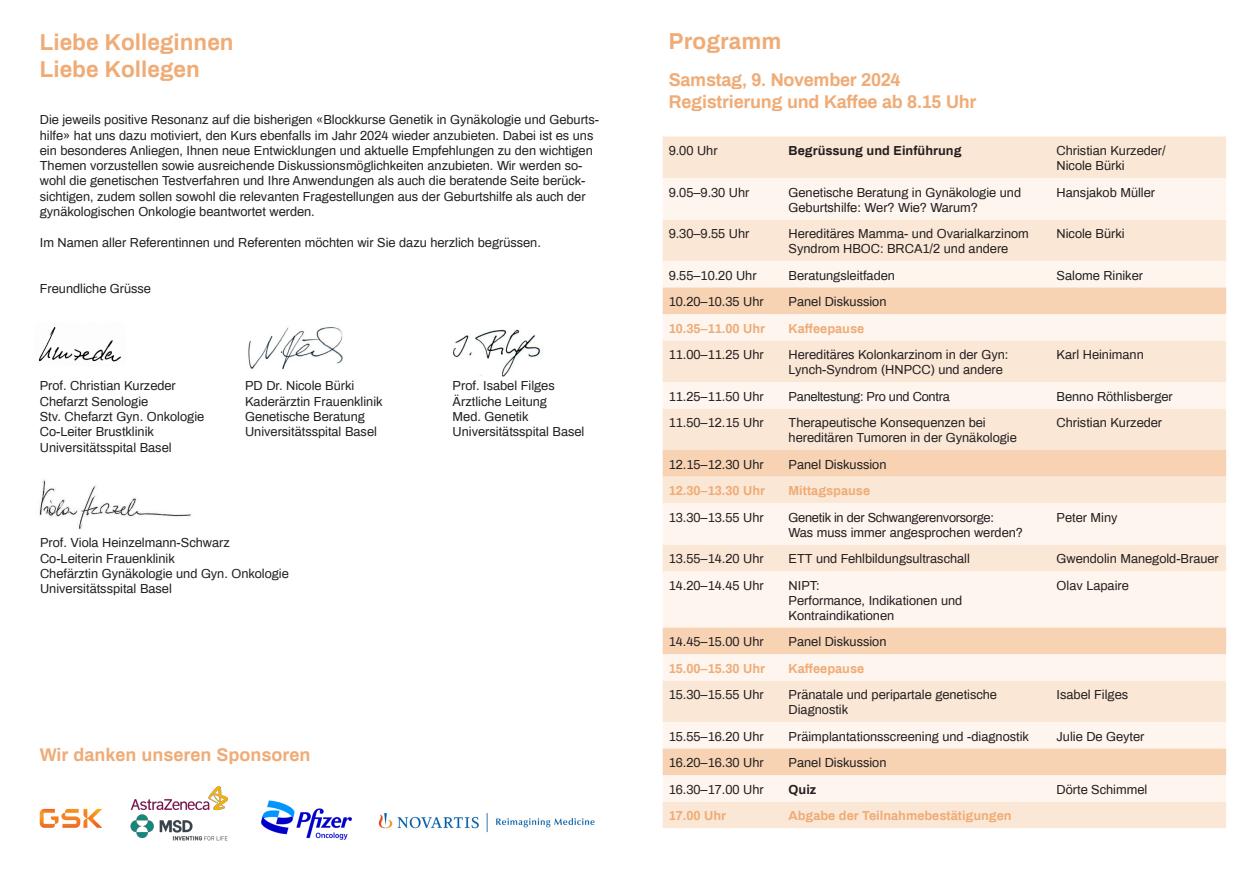
<style>
.page{position:relative;width:1259px;height:893px;background:#fff}
.page>*{position:absolute;margin:0;border:0;box-sizing:border-box;transform-origin:0 0}
.t1{font:700 22.5px "Archivo";color:#efac77}
.t2{font:700 18px/21.6px "Archivo";letter-spacing:-.015em;color:#efac77}
.t3{font:12.75px/15.3px "Archivo";color:#231f20}
.t4{font:700 12.75px "Archivo";color:#efac77}
.t5{font:12.75px "Archivo";letter-spacing:-.02em;color:#231f20}
.t6{font:700 12.75px "Archivo";color:#231f20}
</style>
<div class="page">
<img style="left:38px;top:327px;width:84px;height:35px">
<img style="left:39px;top:480px;width:152px;height:49px">
<img style="left:248px;top:326px;width:95px;height:44px">
<img style="left:453px;top:329px;width:89px;height:47px">
<div style="left:662px;top:136px;width:564px;height:692px;background:#fbe7d6"></div>
<svg style="left:662px;top:178px;width:564px;height:624px;background:#fcf0e6"></svg>
<svg style="left:662px;top:287px;width:564px;height:488px;background:#fae8d8"></svg>
<svg style="left:40px;top:809px;width:62px;height:19px"></svg>
<img style="left:130px;top:787px;width:98px;height:54px">
<img style="left:378px;top:813px;width:217px;height:20px">
<img style="left:261px;top:800px;width:91px;height:40px">
<p class="t1" style="left:40px;top:25px;width:195px">Liebe Kolleginnen</p>
<p class="t1" style="left:40px;top:52px;width:162px">Liebe Kollegen</p>
<p class="t3" style="left:40px;top:111px;width:561px">Die jeweils positive Resonanz auf die bisherigen «Blockkurse Genetik in Gynäkologie und Geburts&shy;hilfe» hat uns dazu motiviert, den Kurs ebenfalls im Jahr 2024 wieder anzubieten. Dabei ist es uns ein besonderes Anliegen, Ihnen neue Entwicklungen und aktuelle Empfehlungen zu den wichtigen Themen vorzustellen sowie ausreichende Diskussionsmöglichkeiten anzubieten. Wir werden so&shy;wohl die genetischen Testverfahren und Ihre Anwendungen als auch die beratende Seite berück&shy;sichtigen, zudem sollen sowohl die relevanten Fragestellungen aus der Geburtshilfe als auch der gynäkologischen Onkologie beantwortet werden.</p>
<p class="t3" style="left:40px;top:234px;width:502px">Im Namen aller Referentinnen und Referenten möchten wir Sie dazu herzlich begrüssen.</p>
<p class="t3" style="left:40px;top:280px;width:113px">Freundliche Grüsse</p>
<p class="t3" style="left:40px;top:377px;width:138px">Prof. Christian Kurzeder</p>
<p class="t3" style="left:40px;top:393px;width:110px">Chefarzt Senologie</p>
<p class="t3" style="left:40px;top:408px;width:166px">Stv. Chefarzt Gyn. Onkologie</p>
<p class="t3" style="left:40px;top:423px;width:116px">Co-Leiter Brustklinik</p>
<p class="t3" style="left:40px;top:439px;width:133px">Universitätsspital Basel</p>
<p class="t3" style="left:245px;top:377px;width:111px">PD Dr. Nicole Bürki</p>
<p class="t3" style="left:245px;top:393px;width:139px">Kaderärztin Frauenklinik</p>
<p class="t3" style="left:245px;top:408px;width:121px">Genetische Beratung</p>
<p class="t3" style="left:245px;top:423px;width:133px">Universitätsspital Basel</p>
<p class="t3" style="left:40px;top:535px;width:191px">Prof. Viola Heinzelmann-Schwarz</p>
<p class="t3" style="left:40px;top:550px;width:136px">Co-Leiterin Frauenklinik</p>
<p class="t3" style="left:40px;top:565px;width:250px">Chefärztin Gynäkologie und Gyn. Onkologie</p>
<p class="t3" style="left:40px;top:580px;width:133px">Universitätsspital Basel</p>
<p class="t2" style="left:40px;top:743px;width:272px">Wir danken unseren Sponsoren</p>
<p class="t3" style="left:453px;top:377px;width:104px">Prof. Isabel Filges</p>
<p class="t3" style="left:453px;top:393px;width:96px">Ärztliche Leitung</p>
<p class="t3" style="left:453px;top:408px;width:77px">Med. Genetik</p>
<p class="t3" style="left:453px;top:423px;width:133px">Universitätsspital Basel</p>
<p class="t1" style="left:669px;top:25px;width:114px">Programm</p>
<p class="t2" style="left:669px;top:68px;width:309px">Samstag, 9. November 2024<br>Registrierung und Kaffee ab 8.15 Uhr</p>
<p class="t3" style="left:668px;top:142px;width:50px">9.00 Uhr</p>
<p class="t6" style="left:788px;top:142px;width:174px">Begrüssung und Einführung</p>
<p class="t3" style="left:1056px;top:142px;width:111px">Christian Kurzeder/</p>
<p class="t3" style="left:1056px;top:157px;width:70px">Nicole Bürki</p>
<p class="t3" style="left:668px;top:184px;width:82px">9.05–9.30 Uhr</p>
<p class="t3" style="left:788px;top:184px;width:234px">Genetische Beratung in Gynäkologie und</p>
<p class="t3" style="left:788px;top:199px;width:191px">Geburtshilfe: Wer? Wie? Warum?</p>
<p class="t3" style="left:1056px;top:184px;width:100px">Hansjakob Müller</p>
<p class="t3" style="left:668px;top:225px;width:82px">9.30–9.55 Uhr</p>
<p class="t3" style="left:788px;top:225px;width:242px">Hereditäres Mamma- und Ovarialkarzinom</p>
<p class="t3" style="left:788px;top:240px;width:221px">Syndrom HBOC: BRCA1/2 und andere</p>
<p class="t3" style="left:1056px;top:225px;width:70px">Nicole Bürki</p>
<p class="t3" style="left:668px;top:267px;width:89px">9.55–10.20 Uhr</p>
<p class="t3" style="left:788px;top:267px;width:108px">Beratungsleitfaden</p>
<p class="t3" style="left:1056px;top:267px;width:88px">Salome Riniker</p>
<p class="t3" style="left:668px;top:293px;width:96px">10.20–10.35 Uhr</p>
<p class="t3" style="left:788px;top:293px;width:99px">Panel Diskussion</p>
<p class="t4" style="left:668px;top:319px;width:98px">10.35–11.00 Uhr</p>
<p class="t4" style="left:788px;top:319px;width:77px">Kaffeepause</p>
<p class="t3" style="left:668px;top:346px;width:96px">11.00–11.25 Uhr</p>
<p class="t3" style="left:788px;top:346px;width:221px">Hereditäres Kolonkarzinom in der Gyn:</p>
<p class="t3" style="left:788px;top:361px;width:216px">Lynch-Syndrom (HNPCC) und andere</p>
<p class="t3" style="left:1056px;top:346px;width:89px">Karl Heinimann</p>
<p class="t3" style="left:668px;top:388px;width:96px">11.25–11.50 Uhr</p>
<p class="t5" style="left:788px;top:387px;width:163px">Paneltestung: Pro und Contra</p>
<p class="t3" style="left:1056px;top:388px;width:118px">Benno Röthlisberger</p>
<p class="t3" style="left:668px;top:414px;width:96px">11.50–12.15 Uhr</p>
<p class="t3" style="left:788px;top:414px;width:199px">Therapeutische Konsequenzen bei</p>
<p class="t3" style="left:788px;top:429px;width:230px">hereditären Tumoren in der Gynäkologie</p>
<p class="t3" style="left:1056px;top:414px;width:107px">Christian Kurzeder</p>
<p class="t3" style="left:668px;top:456px;width:96px">12.15–12.30 Uhr</p>
<p class="t3" style="left:788px;top:456px;width:99px">Panel Diskussion</p>
<p class="t4" style="left:668px;top:482px;width:98px">12.30–13.30 Uhr</p>
<p class="t4" style="left:788px;top:482px;width:83px">Mittagspause</p>
<p class="t3" style="left:668px;top:509px;width:96px">13.30–13.55 Uhr</p>
<p class="t5" style="left:788px;top:508px;width:207px">Genetik in der Schwangerenvorsorge:</p>
<p class="t3" style="left:788px;top:524px;width:236px">Was muss immer angesprochen werden?</p>
<p class="t3" style="left:1056px;top:509px;width:62px">Peter Miny</p>
<p class="t3" style="left:668px;top:550px;width:96px">13.55–14.20 Uhr</p>
<p class="t3" style="left:788px;top:550px;width:183px">ETT und Fehlbildungsultraschall</p>
<p class="t3" style="left:1056px;top:550px;width:164px">Gwendolin Manegold-Brauer</p>
<p class="t3" style="left:668px;top:577px;width:96px">14.20–14.45 Uhr</p>
<p class="t3" style="left:788px;top:577px;width:33px">NIPT:</p>
<p class="t3" style="left:788px;top:592px;width:175px">Performance, Indikationen und</p>
<p class="t3" style="left:788px;top:607px;width:107px">Kontraindikationen</p>
<p class="t3" style="left:1056px;top:577px;width:74px">Olav Lapaire</p>
<p class="t3" style="left:668px;top:633px;width:96px">14.45–15.00 Uhr</p>
<p class="t3" style="left:788px;top:633px;width:99px">Panel Diskussion</p>
<p class="t4" style="left:668px;top:659px;width:98px">15.00–15.30 Uhr</p>
<p class="t4" style="left:788px;top:659px;width:77px">Kaffeepause</p>
<p class="t3" style="left:668px;top:686px;width:96px">15.30–15.55 Uhr</p>
<p class="t3" style="left:788px;top:686px;width:210px">Pränatale und peripartale genetische</p>
<p class="t3" style="left:788px;top:701px;width:61px">Diagnostik</p>
<p class="t3" style="left:1056px;top:686px;width:73px">Isabel Filges</p>
<p class="t3" style="left:668px;top:728px;width:96px">15.55–16.20 Uhr</p>
<p class="t3" style="left:788px;top:728px;width:242px">Präimplantationsscreening und -diagnostik</p>
<p class="t3" style="left:1056px;top:728px;width:89px">Julie De Geyter</p>
<p class="t3" style="left:668px;top:754px;width:96px">16.20–16.30 Uhr</p>
<p class="t3" style="left:788px;top:754px;width:99px">Panel Diskussion</p>
<p class="t3" style="left:668px;top:781px;width:96px">16.30–17.00 Uhr</p>
<p class="t6" style="left:788px;top:780px;width:29px">Quiz</p>
<p class="t3" style="left:1056px;top:781px;width:92px">Dörte Schimmel</p>
<p class="t4" style="left:668px;top:807px;width:59px">17.00 Uhr</p>
<p class="t4" style="left:788px;top:807px;width:224px">Abgabe der Teilnahmebestätigungen</p>
</div>
